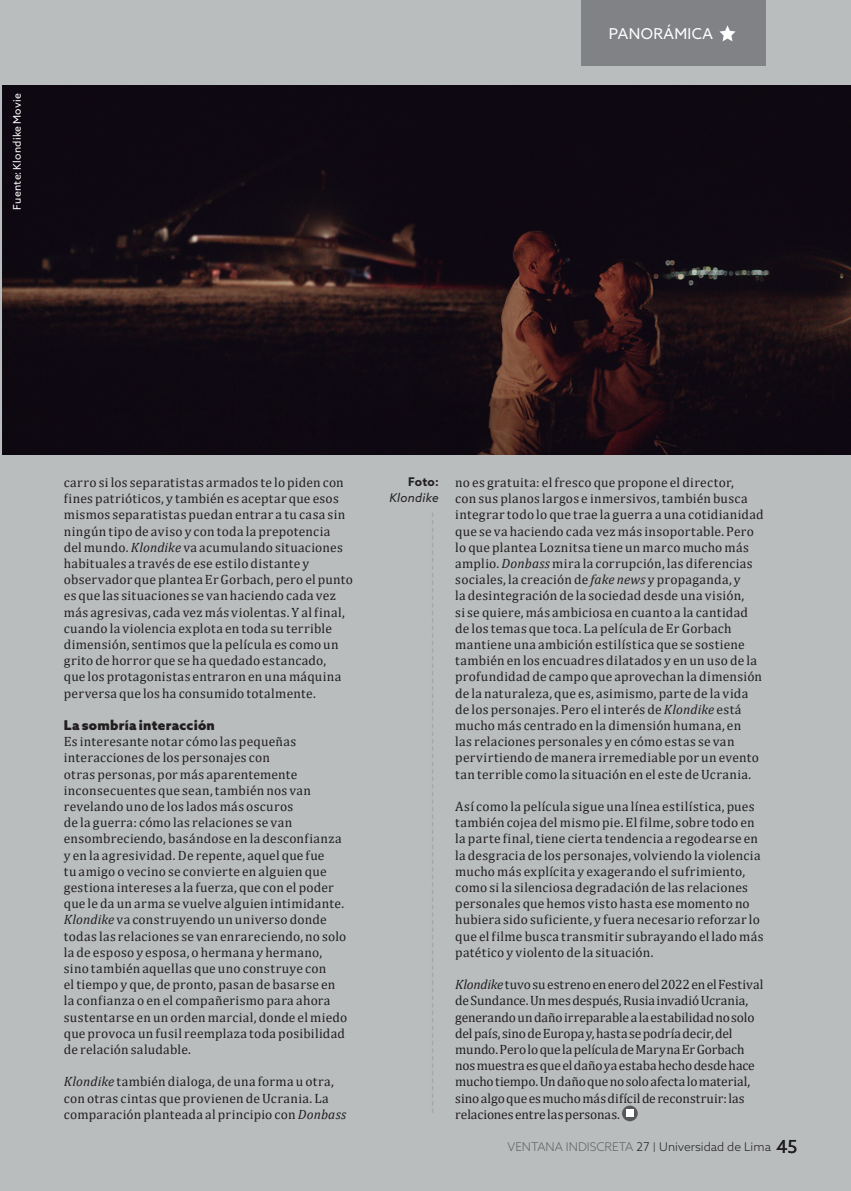
<style>
.page{position:relative;width:851px;height:1191px;background:#fff}
.page>*{position:absolute;margin:0;border:0;box-sizing:border-box;transform-origin:0 0}
._0_CUERPO_DE_TXT_nue{font:18px "Azo Sans";color:#231f20}
.CABECERA{font:15px "Azo Sans";letter-spacing:.025em;color:#fff}
._0_CUERPO_DE_TXT_nue-2{font:13.5px/16.2px "Cambria";letter-spacing:.02em;color:#231f20}
._0_CUERPO_DE_TXT_nue-3{font:13.5px/16.2px "Cambria";letter-spacing:-.005em;color:#231f20}
.intertitulo_nueva_ve{font:900 13.5px "Azo Sans";letter-spacing:.02em;color:#231f20}
.t1{font:300 12px "Azo Sans";color:#231f20}
.LEYENDA_CURSIVA{font:italic 12px "Azo Sans";letter-spacing:.02em;color:#231f20}
.LEYENDA_CURSIVA-2{font:700 12px "Azo Sans";color:#231f20}
._04_FUENTE_FOTOS{font:10.5px "Azo Sans";letter-spacing:.025em;color:#fff}
.s1{font-style:italic}
.s2{color:#616164}
.s3{font-size:9.6px}
</style>
<div class="page">
<div style="left:0;top:0;width:850px;height:1191px;background:#b9bdbd"></div>
<svg style="left:432px;top:513px;width:1px;height:600px"></svg>
<svg style="left:622px;top:1105px;width:15px;height:16px"></svg>
<div style="left:626px;top:1109px;width:7px;height:8px;background:#fff"></div>
<img style="left:3px;top:85px;width:847px;height:369px">
<div style="left:581px;top:0;width:184px;height:65px;background:#808285"></div>
<svg style="left:719px;top:25px;width:16px;height:16px"></svg>
<p class="_04_FUENTE_FOTOS" style="left:10px;top:210px;width:118px;rotate:-90deg">Fuente: Klondike Movie</p>
<p class="CABECERA" style="left:608px;top:24px;width:106px">PANORÁMICA</p>
<p class="_0_CUERPO_DE_TXT_nue-2" style="left:64px;top:474px;width:291px">carro si los separatistas armados te lo piden con fines patrióticos, y también es aceptar que esos mismos separatistas puedan entrar a tu casa sin ningún tipo de aviso y con toda la prepotencia<br>del mundo. <span class="s1">Klondike</span> va acumulando situaciones habituales a través de ese estilo distante y observador que plantea Er Gorbach, pero el punto es que las situaciones se van haciendo cada vez más agresivas, cada vez más violentas. Y al final, cuando la violencia explota en toda su terrible dimensión, sentimos que la película es como un grito de horror que se ha quedado estancado,<br>que los protagonistas entraron en una máquina perversa que los ha consumido totalmente.</p>
<p class="intertitulo_nueva_ve" style="left:64px;top:716px;width:153px">La sombría interacción</p>
<p class="_0_CUERPO_DE_TXT_nue-2" style="left:64px;top:733px;width:285px">Es interesante notar cómo las pequeñas interacciones de los personajes con<br>otras personas, por más aparentemente inconsecuentes que sean, también nos van revelando uno de los lados más oscuros<br>de la guerra: cómo las relaciones se van ensombreciendo, basándose en la desconfianza y en la agresividad. De repente, aquel que fue<br>tu amigo o vecino se convierte en alguien que gestiona intereses a la fuerza, que con el poder que le da un arma se vuelve alguien intimidante.<br><span class="s1">Klondike</span> va construyendo un universo donde todas las relaciones se van enrareciendo, no solo la de esposo y esposa, o hermana y hermano, sino también aquellas que uno construye con<br>el tiempo y que, de pronto, pasan de basarse en la confianza o en el compañerismo para ahora sustentarse en un orden marcial, donde el miedo que provoca un fusil reemplaza toda posibilidad de relación saludable.</p>
<p class="_0_CUERPO_DE_TXT_nue-2" style="left:64px;top:1073px;width:284px"><span class="s1">Klondike</span> también dialoga, de una forma u otra, con otras cintas que provienen de Ucrania. La comparación planteada al principio con <span class="s1">Donbass</span></p>
<p class="LEYENDA_CURSIVA-2" style="left:408px;top:473px;width:32px">Foto:</p>
<p class="LEYENDA_CURSIVA" style="left:389px;top:490px;width:51px">Klondike</p>
<p class="_0_CUERPO_DE_TXT_nue-2" style="left:455px;top:474px;width:310px">no es gratuita: el fresco que propone el director,<br>con sus planos largos e inmersivos, también busca integrar todo lo que trae la guerra a una cotidianidad que se va haciendo cada vez más insoportable. Pero lo que plantea Loznitsa tiene un marco mucho más amplio. <span class="s1">Donbass</span> mira la corrupción, las diferencias sociales, la creación de <span class="s1">fake news</span> y propaganda, y<br>la desintegración de la sociedad desde una visión,<br>si se quiere, más ambiciosa en cuanto a la cantidad de los temas que toca. La película de Er Gorbach mantiene una ambición estilística que se sostiene también en los encuadres dilatados y en un uso de la profundidad de campo que aprovechan la dimensión de la naturaleza, que es, asimismo, parte de la vida de los personajes. Pero el interés de <span class="s1">Klondike</span> está mucho más centrado en la dimensión humana, en<br>las relaciones personales y en cómo estas se van pervirtiendo de manera irremediable por un evento tan terrible como la situación en el este de Ucrania.</p>
<p class="_0_CUERPO_DE_TXT_nue-2" style="left:455px;top:798px;width:310px">Así como la película sigue una línea estilística, pues también cojea del mismo pie. El filme, sobre todo en la parte final, tiene cierta tendencia a regodearse en la desgracia de los personajes, volviendo la violencia mucho más explícita y exagerando el sufrimiento, como si la silenciosa degradación de las relaciones personales que hemos visto hasta ese momento no hubiera sido suficiente, y fuera necesario reforzar lo que el filme busca transmitir subrayando el lado más patético y violento de la situación.</p>
<p class="_0_CUERPO_DE_TXT_nue-3" style="left:455px;top:976px;width:309px"><span class="s1">Klondike</span> tuvo su estreno en enero del 2022 en el Festival de Sundance. Un mes después, Rusia invadió Ucrania, generando un daño irreparable a la estabilidad no solo del país, sino de Europa y, hasta se podría decir, del mundo. Pero lo que la película de Maryna Er Gorbach nos muestra es que el daño ya estaba hecho desde hace mucho tiempo. Un daño que no solo afecta lo material, sino algo que es mucho más difícil de reconstruir: las relaciones entre las personas.</p>
<p class="_0_CUERPO_DE_TXT_nue" style="left:776px;top:1134px;width:23px">45</p>
<p class="t1" style="left:507px;top:1139px;width:265px"><span class="s2">VENTANA INDISCRETA</span> 27 <span class="s3">|</span> Universidad de Lima</p>
</div>
